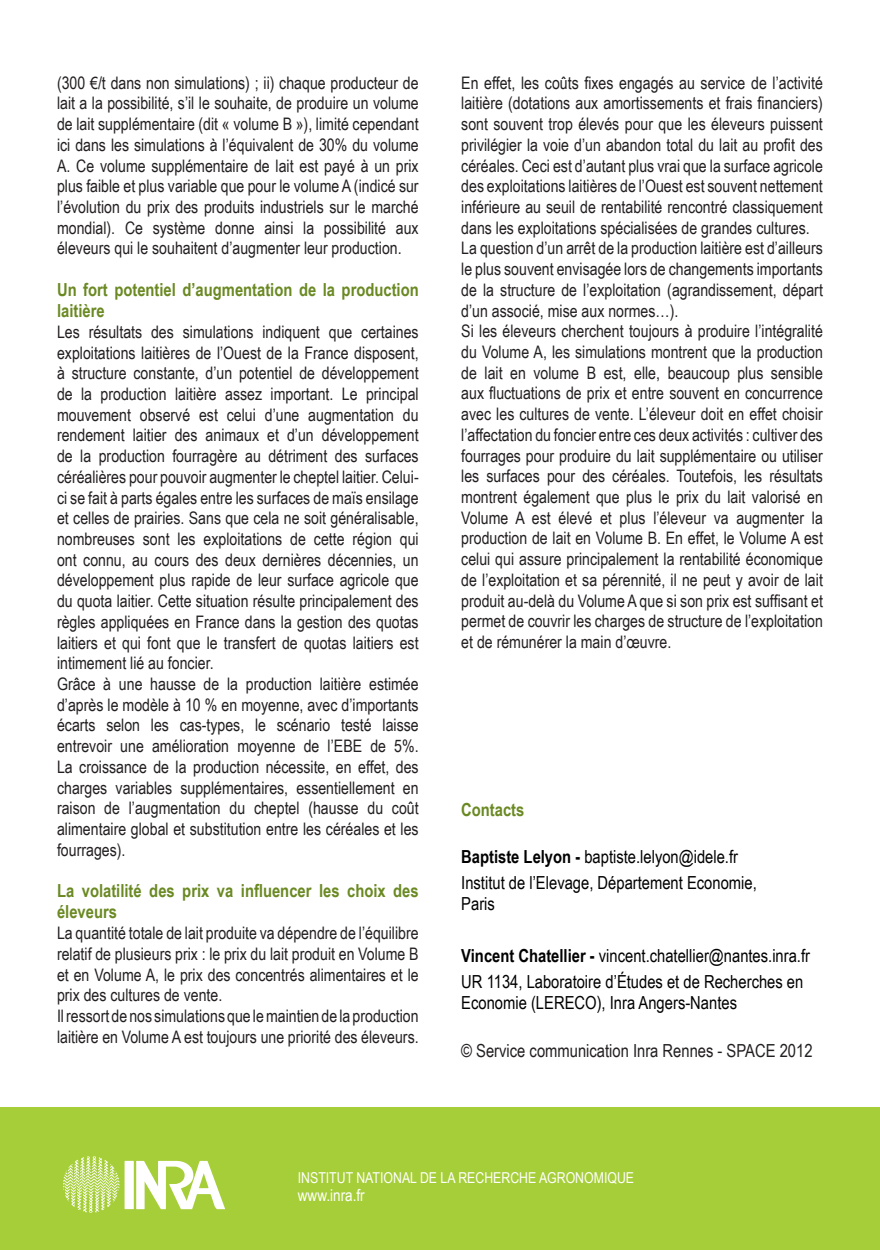
<style>
.page{position:relative;width:880px;height:1250px;background:#fff}
.page>*{position:absolute;margin:0;border:0;box-sizing:border-box;transform-origin:0 0}
.t1{font:18px/21.6px "Arial Narrow";color:#000}
.t2{font:700 18px/21px "Arial Narrow";color:#6a8922}
.t3{font:18px "Arial Narrow";color:#231f20}
.t4{font:17.25px/20.7px "Arial Narrow";color:#231f20;text-align:justify}
.t5{font:16.5px "Arial Narrow";color:#fff}
.t6{font:15px "Arial Narrow";color:#fff}
.s1{font-weight:700}
</style>
<div class="page">
<div style="left:0;top:1107px;width:879px;height:142px;background:#a6ce39"></div>
<svg style="left:63px;top:1156px;width:56px;height:56px"></svg>
<div style="left:124px;top:1160px;width:10px;height:48px;background:#fff"></div>
<svg style="left:136px;top:1160px;width:89px;height:49px"></svg>
<p class="t4" style="left:57px;top:72px;width:363px">(300 €/t dans non simulations) ; ii) chaque producteur de lait a la possibilité, s’il le souhaite, de produire un volume de lait supplémentaire (dit « volume B »), limité cependant ici dans les simulations à l’équivalent de 30% du volume A. Ce volume supplémentaire de lait est payé à un prix plus faible et plus variable que pour le volume A (indicé sur l’évolution du prix des produits industriels sur le marché mondial). Ce système donne ainsi la possibilité aux éleveurs qui le souhaitent d’augmenter leur production.</p>
<p class="t2" style="left:57px;top:278px;width:363px">Un fort potentiel d’augmentation de la production laitière</p>
<p class="t4" style="left:57px;top:321px;width:363px">Les résultats des simulations indiquent que certaines exploitations laitières de l’Ouest de la France disposent, à structure constante, d’un potentiel de développement de la production laitière assez important. Le principal mouvement observé est celui d’une augmentation du rendement laitier des animaux et d’un développement de la production fourragère au détriment des surfaces céréalières pour pouvoir augmenter le cheptel laitier. Celui&shy;ci se fait à parts égales entre les surfaces de maïs ensilage et celles de prairies. Sans que cela ne soit généralisable, nombreuses sont les exploitations de cette région qui ont connu, au cours des deux dernières décennies, un développement plus rapide de leur surface agricole que du quota laitier. Cette situation résulte principalement des règles appliquées en France dans la gestion des quotas laitiers et qui font que le transfert de quotas laitiers est intimement lié au foncier.</p>
<p class="t4" style="left:57px;top:673px;width:363px">Grâce à une hausse de la production laitière estimée d’après le modèle à 10 % en moyenne, avec d’importants écarts selon les cas-types, le scénario testé laisse entrevoir une amélioration moyenne de l’EBE de 5%.<br>La croissance de la production nécessite, en effet, des charges variables supplémentaires, essentiellement en raison de l’augmentation du cheptel (hausse du coût alimentaire global et substitution entre les céréales et les fourrages).</p>
<p class="t2" style="left:57px;top:879px;width:363px">La volatilité des prix va influencer les choix des éleveurs</p>
<p class="t4" style="left:57px;top:922px;width:363px">La quantité totale de lait produite va dépendre de l’équilibre relatif de plusieurs prix : le prix du lait produit en Volume B et en Volume A, le prix des concentrés alimentaires et le prix des cultures de vente.</p>
<p class="t4" style="left:57px;top:1004px;width:363px">Il ressort de nos simulations que le maintien de la production laitière en Volume A est toujours une priorité des éleveurs.</p>
<p class="t4" style="left:461px;top:72px;width:363px">En effet, les coûts fixes engagés au service de l’activité laitière (dotations aux amortissements et frais financiers) sont souvent trop élevés pour que les éleveurs puissent privilégier la voie d’un abandon total du lait au profit des céréales. Ceci est d’autant plus vrai que la surface agricole des exploitations laitières de l’Ouest est souvent nettement inférieure au seuil de rentabilité rencontré classiquement dans les exploitations spécialisées de grandes cultures.</p>
<p class="t4" style="left:461px;top:237px;width:363px">La question d’un arrêt de la production laitière est d’ailleurs le plus souvent envisagée lors de changements importants de la structure de l’exploitation (agrandissement, départ d’un associé, mise aux normes…).</p>
<p class="t4" style="left:461px;top:320px;width:363px">Si les éleveurs cherchent toujours à produire l’intégralité du Volume A, les simulations montrent que la production de lait en volume B est, elle, beaucoup plus sensible aux fluctuations de prix et entre souvent en concurrence avec les cultures de vente. L’éleveur doit en effet choisir l’affectation du foncier entre ces deux activités : cultiver des fourrages pour produire du lait supplémentaire ou utiliser les surfaces pour des céréales. Toutefois, les résultats montrent également que plus le prix du lait valorisé en Volume A est élevé et plus l’éleveur va augmenter la production de lait en Volume B. En effet, le Volume A est celui qui assure principalement la rentabilité économique de l’exploitation et sa pérennité, il ne peut y avoir de lait produit au-delà du Volume A que si son prix est suffisant et permet de couvrir les charges de structure de l’exploitation et de rémunérer la main d’œuvre.</p>
<p class="t2" style="left:461px;top:798px;width:65px">Contacts</p>
<p class="t1" style="left:461px;top:844px;width:278px"><span class="s1">Baptiste Lelyon -</span> baptiste.lelyon@idele.fr</p>
<p class="t1" style="left:461px;top:870px;width:297px">Institut de l’Elevage, Département Economie,<br>Paris</p>
<p class="t1" style="left:461px;top:944px;width:350px"><span class="s1">Vincent Chatellier -</span> vincent.chatellier@nantes.inra.fr</p>
<p class="t1" style="left:461px;top:969px;width:343px">UR 1134, Laboratoire d’Études et de Recherches en<br>Economie (LERECO), Inra Angers-Nantes</p>
<p class="t3" style="left:461px;top:1037px;width:353px">© Service communication Inra Rennes - SPACE 2012</p>
<p class="t6" style="left:298px;top:1166px;width:338px">INSTITUT NATIONAL DE LA RECHERCHE AGRONOMIQUE</p>
<p class="t5" style="left:298px;top:1182px;width:68px">www.inra.fr</p>
</div>
